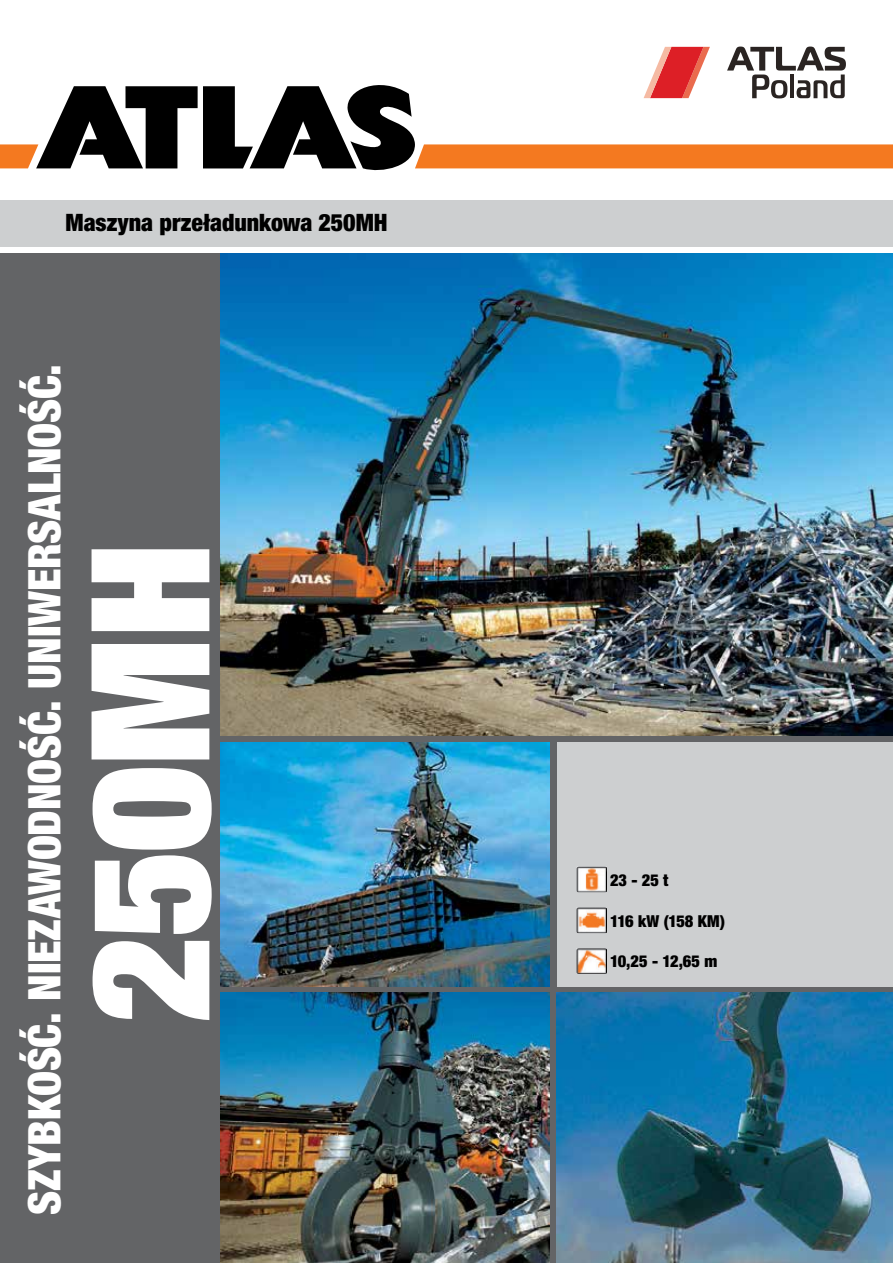
<style>
.page{position:relative;width:893px;height:1263px;background:#fff}
.page>*{position:absolute;margin:0;border:0;box-sizing:border-box;transform-origin:0 0}
.t1{font:900 expanded 165px "Helvetica Neue";color:#fff}
.t2{font:900 condensed 45px "Helvetica Neue LT Pro";letter-spacing:-.005em;color:#fff}
.t3{font:900 condensed 24px "Helvetica Neue LT Pro";color:#000}
.t4{font:900 condensed 16.5px "Helvetica Neue LT Pro";color:#000}
.t5{font:900 condensed 16.5px "Helvetica Neue LT Pro";letter-spacing:-.025em;color:#000}
</style>
<div class="page">
<div style="left:0;top:253px;width:893px;height:1010px;background:#636466"></div>
<div style="left:0;top:200px;width:893px;height:47px;background:#cdcfd0"></div>
<div style="left:557px;top:742px;width:336px;height:244px;background:#cdcfd0"></div>
<img style="left:576px;top:867px;width:30px;height:107px">
<img style="left:556px;top:993px;width:337px;height:270px">
<img style="left:221px;top:742px;width:329px;height:244px">
<img style="left:221px;top:993px;width:329px;height:270px">
<img style="left:221px;top:253px;width:672px;height:483px">
<svg style="left:0;top:47px;width:893px;height:124px"></svg>
<p class="t3" style="left:66px;top:208px;width:324px">Maszyna przeładunkowa 250MH</p>
<p class="t2" style="left:17px;top:1215px;width:853px;rotate:-90deg">SZYBKOŚĆ. NIEZAWODNOŚĆ. UNIWERSALNOŚĆ.</p>
<h1 class="t1" style="left:45px;top:1023px;width:482px;rotate:-90deg">250MH</h1>
<p class="t4" style="left:610px;top:870px;width:60px">23 - 25 t</p>
<p class="t5" style="left:610px;top:911px;width:117px">116 kW (158 KM)</p>
<p class="t4" style="left:610px;top:951px;width:109px">10,25 - 12,65 m</p>
</div>
